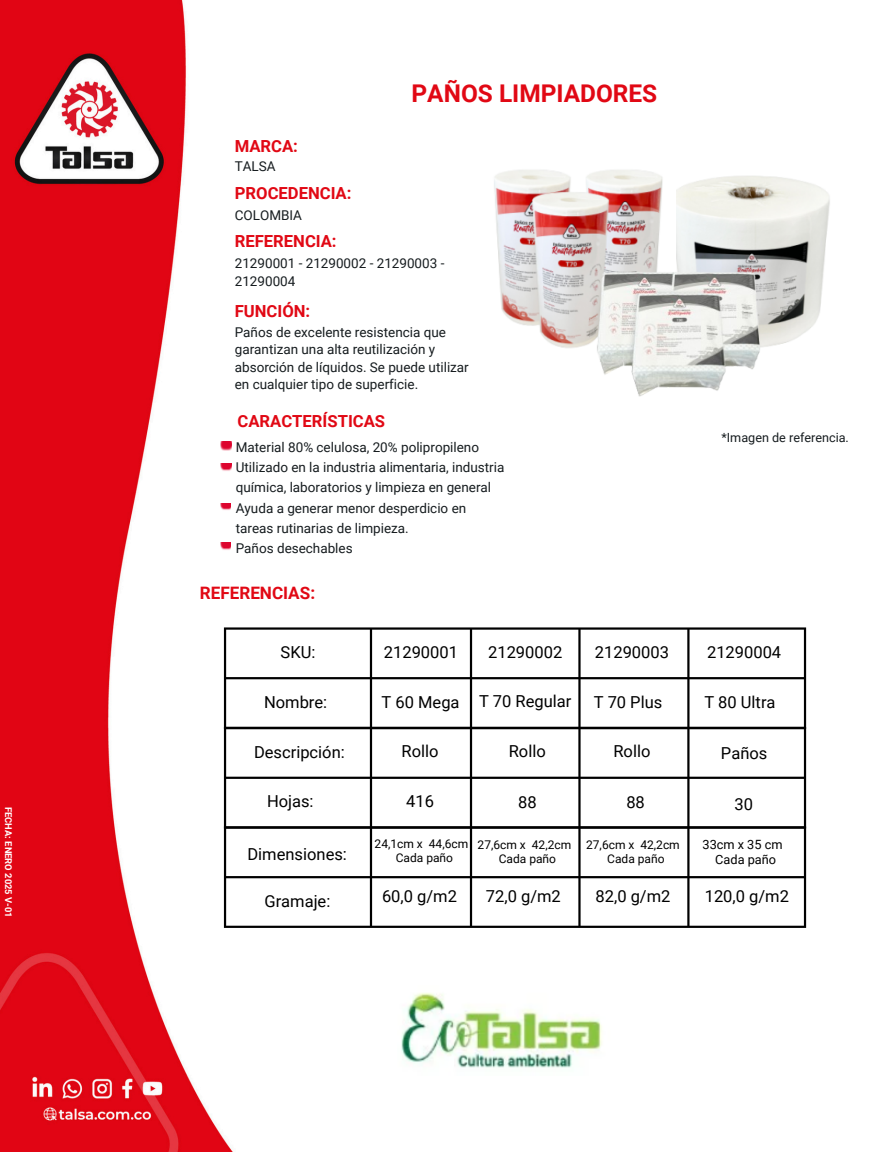
<style>
.page{position:relative;width:890px;height:1152px;background:#fff}
.page>*{position:absolute;margin:0;border:0;box-sizing:border-box;transform-origin:0 0}
.t1{font:700 24.45px "Roboto";color:#e10814}
.t2{font:700 17.1px "Roboto";color:#e10814}
.t3{font:700 16.65px "Roboto";color:#e10814}
.t4{font:16.5px "Roboto";color:#000}
.t5{font:13.5px/20.2px "Roboto";color:#161c1f}
.t6{font:12.75px/15.1px "Roboto";color:#000;text-align:center}
.t7{font:12.6px "Roboto";color:#161c1f}
.t8{font:12px "Roboto";color:#000}
.t9{font:700 9.38px "Roboto";color:#fff}
</style>
<div class="page">
<img style="left:0;top:0;width:807px;height:1152px">
<div style="left:527px;top:361px;width:43px;height:43px;background:#fff"></div>
<img style="left:397px;top:985px;width:220px;height:91px">
<svg style="left:224px;top:829px;width:582px;height:99px"></svg>
<svg style="left:224px;top:729px;width:582px;height:100px"></svg>
<svg style="left:224px;top:627px;width:582px;height:102px"></svg>
<img style="left:675px;top:167px;width:155px;height:194px">
<img style="left:474px;top:154px;width:201px;height:202px">
<img style="left:589px;top:260px;width:179px;height:139px">
<svg style="left:221px;top:441px;width:10px;height:9px"></svg>
<svg style="left:220px;top:543px;width:11px;height:7px"></svg>
<svg style="left:221px;top:464px;width:10px;height:7px"></svg>
<svg style="left:220px;top:503px;width:11px;height:8px"></svg>
<h4 class="t9" style="left:14px;top:807px;width:112px;rotate:90deg">FECHA: ENERO 2025 V-01</h4>
<p class="t3" style="left:235px;top:136px;width:65px">MARCA:</p>
<p class="t5" style="left:235px;top:157px;width:42px">TALSA</p>
<p class="t3" style="left:235px;top:184px;width:118px">PROCEDENCIA:</p>
<p class="t5" style="left:235px;top:205px;width:69px">COLOMBIA</p>
<h6 class="t1" style="left:411px;top:79px;width:247px">PAÑOS LIMPIADORES</h6>
<h6 class="t3" style="left:235px;top:232px;width:103px">REFERENCIA:</h6>
<h6 class="t5" style="left:235px;top:254px;width:211px;line-height:18.6px">21290001 - 21290002 - 21290003 -<br>21290004</h6>
<p class="t3" style="left:235px;top:302px;width:77px">FUNCIÓN:</p>
<p class="t5" style="left:235px;top:324px;width:236px;line-height:17.4px">Paños de excelente resistencia que garantizan una alta reutilización y absorción de líquidos. Se puede utilizar en cualquier tipo de superficie.</p>
<h2 class="t3" style="left:237px;top:412px;width:149px">CARACTERÍSTICAS</h2>
<h6 class="t5" style="left:236px;top:437px;width:270px">Material 80% celulosa, 20% polipropileno Utilizado en la industria alimentaria, industria química, laboratorios y limpieza en general Ayuda a generar menor desperdicio en tareas rutinarias de limpieza.<br>Paños desechables</h6>
<h4 class="t2" style="left:200px;top:583px;width:117px">REFERENCIAS:</h4>
<h4 class="t4" style="left:281px;top:643px;width:36px">SKU:</h4>
<h4 class="t4" style="left:488px;top:643px;width:76px">21290002</h4>
<h4 class="t4" style="left:264px;top:693px;width:65px">Nombre:</h4>
<h2 class="t4" style="left:384px;top:643px;width:76px">21290001</h2>
<p class="t4" style="left:382px;top:692px;width:79px">T 60 Mega</p>
<h1 class="t4" style="left:479px;top:692px;width:94px">T 70 Regular</h1>
<h3 class="t7" style="left:721px;top:430px;width:129px">*Imagen de referencia.</h3>
<h4 class="t4" style="left:595px;top:642px;width:76px">21290003</h4>
<h4 class="t4" style="left:707px;top:642px;width:76px">21290004</h4>
<h4 class="t4" style="left:594px;top:693px;width:70px">T 70 Plus</h4>
<h4 class="t4" style="left:704px;top:693px;width:73px">T 80 Ultra</h4>
<h4 class="t4" style="left:254px;top:743px;width:92px">Descripción:</h4>
<h4 class="t4" style="left:401px;top:742px;width:38px">Rollo</h4>
<h4 class="t4" style="left:509px;top:742px;width:38px">Rollo</h4>
<h4 class="t4" style="left:613px;top:742px;width:38px">Rollo</h4>
<p class="t4" style="left:721px;top:743px;width:48px">Paños</p>
<h4 class="t4" style="left:267px;top:792px;width:48px">Hojas:</h4>
<h3 class="t4" style="left:247px;top:844px;width:101px">Dimensiones:</h3>
<p class="t4" style="left:406px;top:792px;width:29px">416</p>
<h2 class="t4" style="left:518px;top:793px;width:20px">88</h2>
<h5 class="t4" style="left:626px;top:793px;width:20px">88</h5>
<p class="t4" style="left:734px;top:794px;width:20px">30</p>
<h5 class="t8" style="left:375px;top:837px;width:95px">24,1cm x 44,6cm</h5>
<p class="t8" style="left:396px;top:851px;width:59px">Cada paño</p>
<p class="t8" style="left:478px;top:838px;width:95px">27,6cm x 42,2cm</p>
<p class="t8" style="left:499px;top:852px;width:59px">Cada paño</p>
<p class="t8" style="left:586px;top:838px;width:95px">27,6cm x 42,2cm</p>
<p class="t8" style="left:607px;top:852px;width:59px">Cada paño</p>
<p class="t6" style="left:702px;top:837px;width:82px">33cm x 35 cm<br>Cada paño</p>
<p class="t4" style="left:264px;top:892px;width:67px">Gramaje:</p>
<h4 class="t4" style="left:486px;top:887px;width:76px">72,0 g/m2</h4>
<h4 class="t4" style="left:382px;top:887px;width:76px">60,0 g/m2</h4>
<p class="t4" style="left:596px;top:887px;width:76px">82,0 g/m2</p>
<h4 class="t4" style="left:705px;top:887px;width:86px">120,0 g/m2</h4>
</div>
